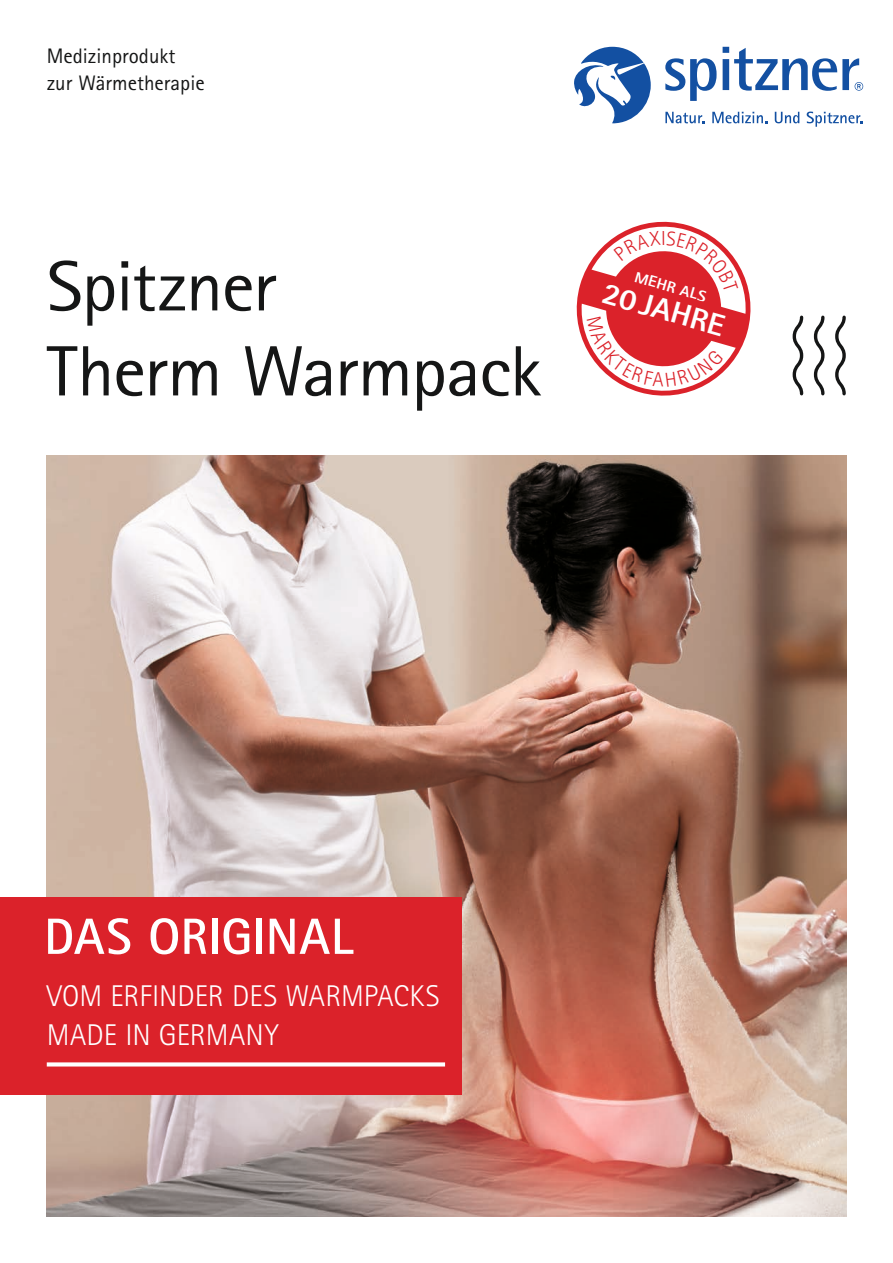
<style>
.page{position:relative;width:893px;height:1263px;background:#fff}
.page>*{position:absolute;margin:0;border:0;box-sizing:border-box;transform-origin:0 0}
.t1{font:71.25px/85.1px "Rotis Sans Serif";letter-spacing:-.02em;color:#151616;scale:1.05 1}
.t2{font:700 51px "Rotis Sans Serif";color:#fff}
.t3{font:800 30.45px "Rotis Sans Serif";color:#fff;scale:1.05 1}
.t4{font:300 30px/39px "Rotis Sans Serif";letter-spacing:.005em;color:#fff}
.t5{font:21px/27px "Rotis Sans Serif";color:#151616}
.t6{font:800 15.6px "Rotis Sans Serif";color:#fff;scale:1.05 1}
</style>
<div class="page">
<img style="left:47px;top:455px;width:799px;height:761px">
<svg style="left:665px;top:58px;width:52px;height:43px"></svg>
<svg style="left:723px;top:47px;width:140px;height:44px"></svg>
<svg style="left:574px;top:47px;width:77px;height:76px"></svg>
<svg style="left:665px;top:112px;width:40px;height:11px"></svg>
<svg style="left:712px;top:112px;width:55px;height:11px"></svg>
<svg style="left:775px;top:112px;width:24px;height:11px"></svg>
<svg style="left:807px;top:112px;width:56px;height:15px"></svg>
<svg style="left:792px;top:315px;width:12px;height:81px"></svg>
<svg style="left:813px;top:315px;width:12px;height:81px"></svg>
<svg style="left:835px;top:315px;width:11px;height:81px"></svg>
<div style="left:30px;top:897px;width:432px;height:198px;background:#db222a"></div>
<svg style="left:47px;top:1062px;width:398px;height:4px;background:#fbe8e9"></svg>
<div style="left:0;top:897px;width:30px;height:198px;background:#db222a"></div>
<svg style="left:576px;top:221px;width:175px;height:175px"></svg>
<p class="t5" style="left:47px;top:43px;width:160px">Medizinprodukt zur Wärmetherapie</p>
<h1 class="t1" style="left:47px;top:248px;width:473px">Spitzner<br>Therm Warmpack</h1>
<p class="t6" style="left:637px;top:270px;width:72px;rotate:16deg">MEHR ALS</p>
<p class="t3" style="left:607px;top:279px;width:121px;rotate:16deg">20JAHRE</p>
<h2 class="t2" style="left:44px;top:906px;width:311px">DAS ORIGINAL</h2>
<p class="t4" style="left:47px;top:979px;width:394px">VOM ERFINDER DES WARMPACKS<br>MADE IN GERMANY</p>
</div>
